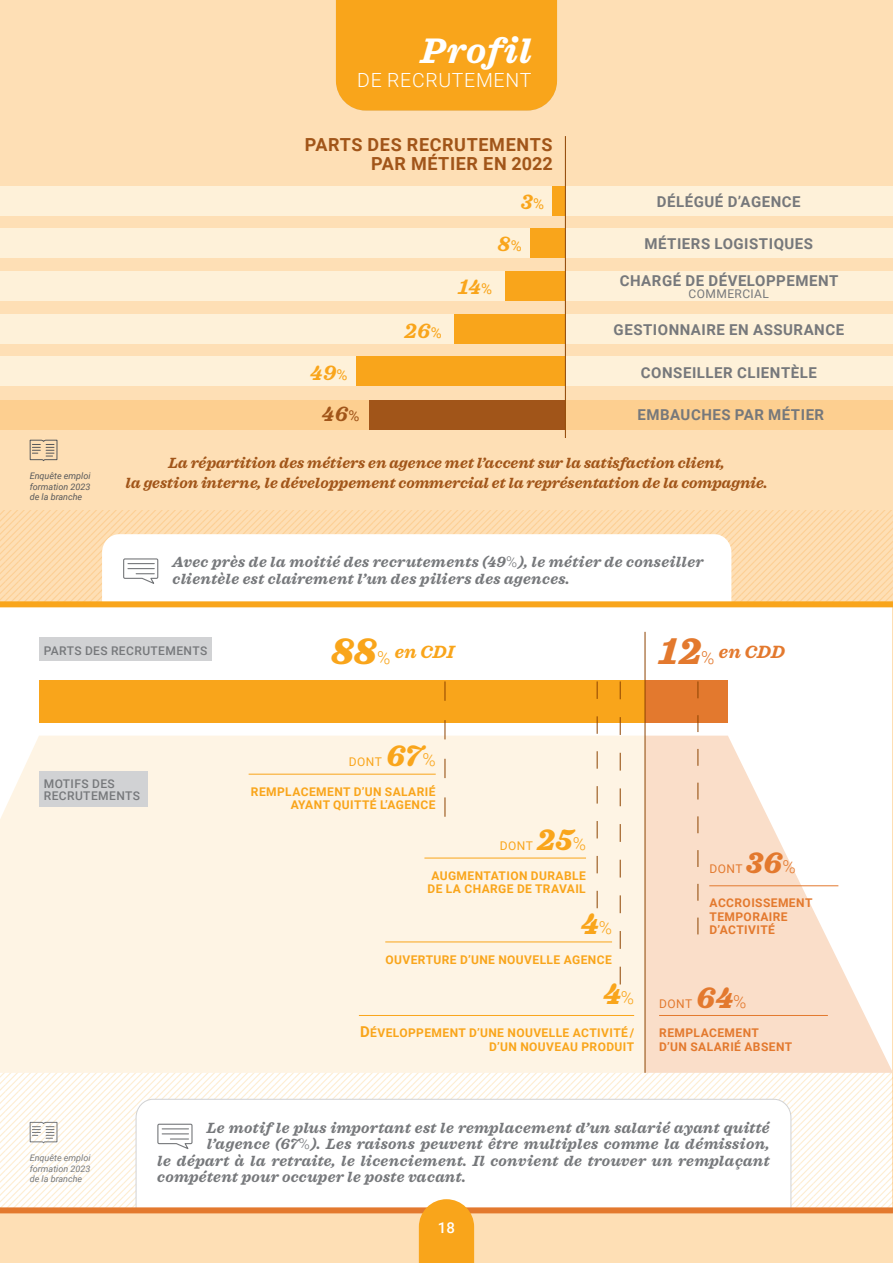
<style>
.page{position:relative;width:893px;height:1263px;background:#fff}
.page>*{position:absolute;margin:0;border:0;box-sizing:border-box;transform-origin:0 0}
.t1{font:italic 700 36px "Sagona";letter-spacing:.02em;color:#fff}
.t2{font:italic 800 30px "Sagona";color:#f9a51b}
.t3{font:italic 800 30px "Sagona";color:#e3792e}
.t4{font:italic 700 21px/42.2px "Sagona";letter-spacing:.02em;color:#f9a51b}
.t5{font:300 19.5px "Roboto";letter-spacing:.035em;color:#fff}
.t6{font:700 18px/19.5px "Roboto";letter-spacing:.035em;color:#a15519;text-align:right}
.t7{font:italic 700 18px "Sagona";color:#f9a51b}
.t8{font:italic 700 18px "Sagona";color:#e3792e}
.t9{font:italic 700 15px/16.5px "Sagona";letter-spacing:.02em;color:#76787b}
.t10{font:italic 700 15px/19.5px "Sagona";color:#a15519;text-align:center}
.t11{font:700 15px "Roboto";letter-spacing:.035em;color:#76787b}
.t12{font:500 15px "Roboto";color:#fff}
.t13{font:700 12px/13.5px "Roboto";letter-spacing:.035em;color:#f9a51b;text-align:right}
.t14{font:700 12px/13.5px "Roboto";letter-spacing:.035em;color:#e3792e}
.t15{font:500 12px/12px "Roboto";letter-spacing:.035em;color:#76787b}
.t16{font:12px "Roboto";letter-spacing:.035em;color:#76787b}
.t17{font:12px "Roboto";letter-spacing:.035em;color:#f9a51b}
.t18{font:12px "Roboto";letter-spacing:.035em;color:#e3792e}
.t19{font:italic 9px/10.5px "Roboto";color:#57585a;text-align:justify}
.t20{font:italic 9px/10.5px "Roboto";color:#76787b;text-align:justify}
.s1{font-family:"Roboto";font-weight:400;font-style:normal;font-size:15px}
.s2{color:#a15519}
.s3{font-family:"Roboto";font-weight:400;font-style:normal;font-size:15px;color:#a15519}
.s4{font-family:"Roboto";font-weight:300;font-style:normal}
.s5{font-weight:800;font-size:37.5px}
.s6{font-family:"Roboto";font-weight:300;font-style:normal;font-size:18px}
.s7{font-size:15px}
</style>
<div class="page">
<div style="left:0;top:0;width:893px;height:604px;background:#fedfb5"></div>
<div style="left:336px;top:0;width:221px;height:111px;background:#f9a51b"></div>
<div style="left:0;top:736px;width:645px;height:337px;background:#fef4e4"></div>
<div style="left:0;top:356px;width:893px;height:30px;background:#fef1d9"></div>
<div style="left:0;top:186px;width:893px;height:30px;background:#fef1d9"></div>
<div style="left:0;top:229px;width:893px;height:29px;background:#fef1d9"></div>
<div style="left:0;top:271px;width:893px;height:30px;background:#fef1d9"></div>
<div style="left:0;top:314px;width:893px;height:29px;background:#fef1d9"></div>
<div style="left:0;top:400px;width:893px;height:29px;background:#fdcf90"></div>
<div style="left:39px;top:680px;width:606px;height:43px;background:#f9a51b"></div>
<div style="left:645px;top:680px;width:83px;height:43px;background:#e3792e"></div>
<svg style="left:646px;top:736px;width:247px;height:337px;fill:#fadec9"></svg>
<svg style="left:29px;top:439px;width:29px;height:22px"></svg>
<div style="left:356px;top:356px;width:209px;height:30px;background:#f9a51b"></div>
<div style="left:552px;top:186px;width:13px;height:30px;background:#f9a51b"></div>
<div style="left:531px;top:229px;width:34px;height:29px;background:#f9a51b"></div>
<div style="left:505px;top:271px;width:60px;height:30px;background:#f9a51b"></div>
<div style="left:454px;top:314px;width:111px;height:29px;background:#f9a51b"></div>
<div style="left:369px;top:400px;width:196px;height:29px;background:#a15519"></div>
<svg style="left:445px;top:681px;width:1px;height:136px"></svg>
<svg style="left:597px;top:681px;width:1px;height:227px"></svg>
<svg style="left:620px;top:681px;width:1px;height:303px"></svg>
<hr style="left:645px;top:632px;width:1px;height:441px;background:#8d4300">
<svg style="left:698px;top:681px;width:1px;height:253px"></svg>
<div style="left:39px;top:638px;width:173px;height:23px;background:#d1d2d4"></div>
<div style="left:39px;top:771px;width:109px;height:35px;background:#d1d2d4"></div>
<svg style="left:0;top:510px;width:893px;height:91px"></svg>
<hr style="left:249px;top:774px;width:187px;height:1px;background:#f9a51b">
<hr style="left:424px;top:858px;width:162px;height:1px;background:#f9a51b">
<hr style="left:359px;top:1015px;width:275px;height:1px;background:#f9a51b">
<hr style="left:385px;top:941px;width:227px;height:1px;background:#f9a51b">
<hr style="left:659px;top:1015px;width:169px;height:1px;background:#e3792e">
<hr style="left:709px;top:885px;width:129px;height:1px;background:#e3792e">
<div style="left:0;top:601px;width:893px;height:6px;background:#f9a51b"></div>
<svg style="left:0;top:1073px;width:893px;height:190px"></svg>
<hr style="left:565px;top:136px;width:1px;height:302px;background:#8d4300">
<h1 class="t1" style="left:421px;top:28px;width:112px">Profil</h1>
<h3 class="t5" style="left:357px;top:66px;width:176px">DE RECRUTEMENT</h3>
<p class="t19" style="left:30px;top:470px;width:62px">Enquête emploi formation 2023 de la branche</p>
<p class="t6" style="left:305px;top:134px;width:250px">PARTS DES RECRUTEMENTS<br>PAR MÉTIER EN 2022</p>
<h3 class="t4" style="left:498px;top:181px;width:48px;text-indent:23px">3<span class="s1">%<br></span>8<span class="s1">%</span></h3>
<h3 class="t4" style="left:310px;top:352px;width:51px;line-height:41.4px;text-align:center">49<span class="s1">%<br></span><span class="s2">46</span><span class="s3">%</span></h3>
<h3 class="t4" style="left:404px;top:309px;width:39px">26<span class="s1">%</span></h3>
<h3 class="t4" style="left:459px;top:266px;width:35px">14<span class="s1">%</span></h3>
<p class="t11" style="left:657px;top:191px;width:145px">DÉLÉGUÉ D’AGENCE</p>
<p class="t11" style="left:645px;top:233px;width:170px">MÉTIERS LOGISTIQUES</p>
<p class="t11" style="left:620px;top:270px;width:220px">CHARGÉ DE DÉVELOPPEMENT</p>
<p class="t16" style="left:689px;top:285px;width:82px">COMMERCIAL</p>
<p class="t11" style="left:614px;top:319px;width:232px">GESTIONNAIRE EN ASSURANCE</p>
<p class="t11" style="left:641px;top:362px;width:177px">CONSEILLER CLIENTÈLE</p>
<p class="t11" style="left:637px;top:404px;width:188px">EMBAUCHES PAR MÉTIER</p>
<p class="t10" style="left:125px;top:453px;width:644px">La répartition des métiers en agence met l’accent sur la satisfaction client,<br>la gestion interne, le développement commercial et la représentation de la compagnie.</p>
<p class="t9" style="left:173px;top:554px;width:532px">Avec près de la moitié des recrutements (49<span class="s4">%</span>), le métier de conseiller clientèle est clairement l’un des piliers des agences.</p>
<p class="t15" style="left:44px;top:644px;width:165px">PARTS DES RECRUTEMENTS</p>
<p class="t15" style="left:44px;top:778px;width:98px">MOTIFS DES<br>RECRUTEMENTS</p>
<p class="t7" style="left:332px;top:640px;width:124px"><span class="s5">88</span><span class="s4">%</span> en CDI</p>
<p class="t8" style="left:660px;top:640px;width:127px"><span class="s5">12</span><span class="s4">%</span> en CDD</p>
<h2 class="t2" style="left:386px;top:737px;width:51px">67<span class="s6">%</span></h2>
<p class="t17" style="left:349px;top:753px;width:35px">DONT</p>
<p class="t13" style="left:251px;top:784px;width:186px">REMPLACEMENT D’UN SALARIÉ<br>AYANT QUITTÉ L’AGENCE</p>
<h2 class="t2" style="left:537px;top:821px;width:51px">25<span class="s6">%</span></h2>
<p class="t17" style="left:500px;top:837px;width:35px">DONT</p>
<p class="t13" style="left:428px;top:868px;width:160px;text-align:center">AUGMENTATION DURABLE<br>DE LA CHARGE DE TRAVAIL</p>
<h2 class="t2" style="left:581px;top:905px;width:33px">4<span class="s6">%</span></h2>
<p class="t13" style="left:385px;top:952px;width:228px">OUVERTURE D’UNE NOUVELLE AGENCE</p>
<h2 class="t2" style="left:603px;top:975px;width:33px">4<span class="s6">%</span></h2>
<p class="t13" style="left:360px;top:1026px;width:276px"><span class="s7">D</span>ÉVELOPPEMENT D’UNE NOUVELLE ACTIVITÉ /<br>D’UN NOUVEAU PRODUIT</p>
<h2 class="t3" style="left:747px;top:843px;width:51px">36<span class="s6">%</span></h2>
<p class="t18" style="left:709px;top:860px;width:35px">DONT</p>
<p class="t14" style="left:709px;top:896px;width:104px">ACCROISSEMENT<br>TEMPORAIRE<br>D’ACTIVITÉ</p>
<h2 class="t3" style="left:696px;top:978px;width:52px">64<span class="s6">%</span></h2>
<p class="t18" style="left:659px;top:995px;width:35px">DONT</p>
<p class="t14" style="left:659px;top:1026px;width:135px">REMPLACEMENT<br>D’UN SALARIÉ ABSENT</p>
<p class="t20" style="left:30px;top:1152px;width:62px">Enquête emploi formation 2023 de la branche</p>
<p class="t9" style="left:207px;top:1119px;width:564px">Le motif le plus important est le remplacement d’un salarié ayant quitté</p>
<p class="t9" style="left:207px;top:1136px;width:564px">l’agence (67<span class="s4">%</span>). Les raisons peuvent être multiples comme la démission,</p>
<p class="t9" style="left:157px;top:1152px;width:614px">le départ à la retraite, le licenciement. Il convient de trouver un remplaçant</p>
<p class="t9" style="left:157px;top:1169px;width:310px">compétent pour occuper le poste vacant.</p>
<p class="t12" style="left:438px;top:1217px;width:19px">18</p>
</div>
